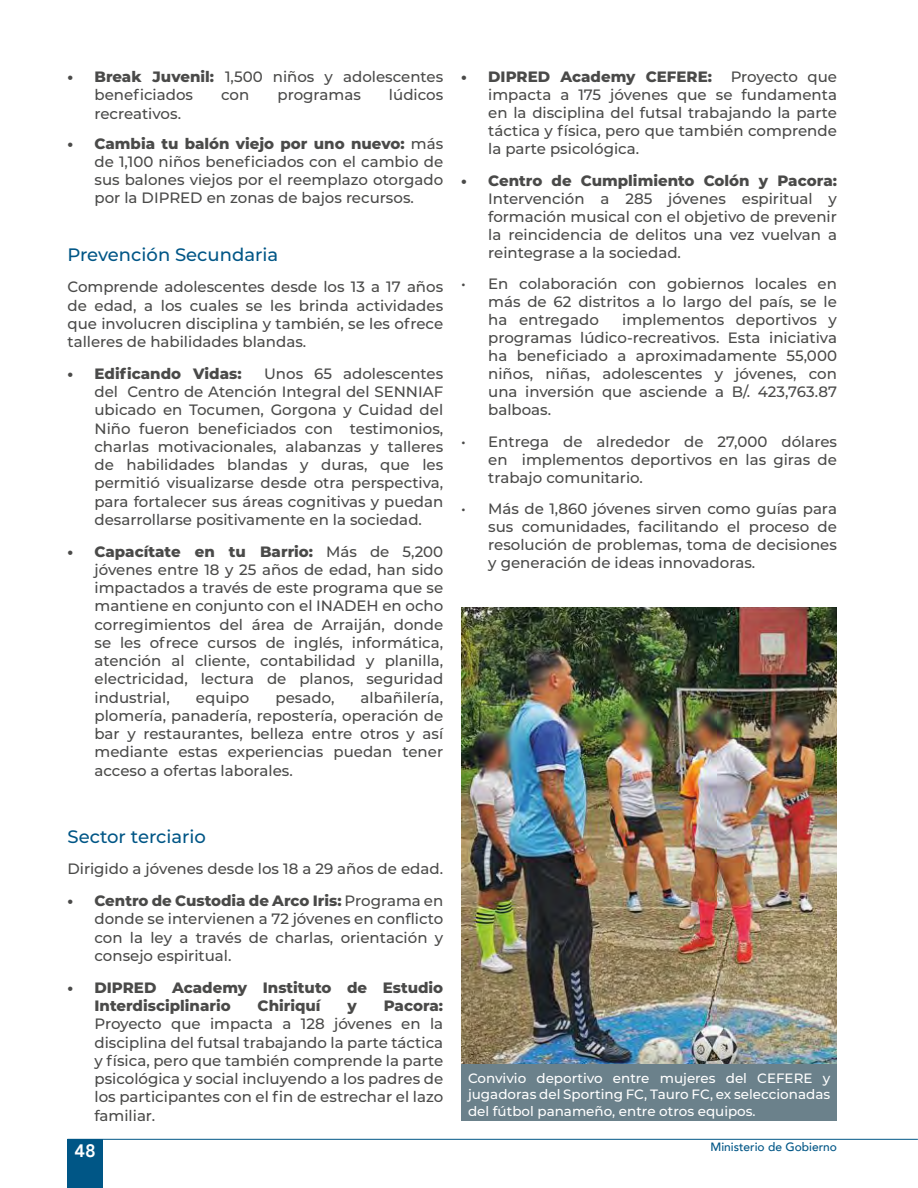
<style>
.page{position:relative;width:918px;height:1188px;background:#fff}
.page>*{position:absolute;margin:0;border:0;box-sizing:border-box;transform-origin:0 0}
.t1{font:500 18px "Montserrat";color:#005686}
.t2{font:800 18px "Avenir";color:#fff}
.t3{font:500 15px/18.3px "Montserrat";color:#4a4a49;text-align:justify}
.t4{font:800 15px/18.3px "Montserrat";color:#4a4a49}
.t5{font:500 13.5px/16.2px "Montserrat";color:#fff;text-align:justify}
.t6{font:500 12px "Avenir";color:#005686}
.s1{font-weight:800}
</style>
<div class="page">
<hr style="left:68px;top:1139px;width:850px;height:1px;background:#005686">
<div style="left:68px;top:1139px;width:35px;height:49px;background:#005686"></div>
<img style="left:461px;top:608px;width:376px;height:457px">
<div style="left:461px;top:1065px;width:376px;height:56px;background:#6b818b"></div>
<p class="t3" style="left:94px;top:67px;width:350px;text-indent:-27px"><span class="s1">• Break Juvenil:</span> 1,500 niños y adolescentes beneficiados</p>
<p class="t3" style="left:221px;top:85px;width:30px">con</p>
<p class="t3" style="left:277px;top:85px;width:85px">programas</p>
<p class="t3" style="left:389px;top:85px;width:56px">lúdicos</p>
<p class="t3" style="left:94px;top:103px;width:88px">recreativos.</p>
<p class="t3" style="left:94px;top:134px;width:350px;text-indent:-27px"><span class="s1">• Cambia tu balón viejo por uno nuevo:</span> más de 1,100 niños beneficiados con el cambio de sus balones viejos por el reemplazo otorgado por la DIPRED en zonas de bajos recursos.</p>
<p class="t1" style="left:68px;top:242px;width:212px">Prevención Secundaria</p>
<p class="t3" style="left:68px;top:277px;width:377px">Comprende adolescentes desde los 13 a 17 años de edad, a los cuales se les brinda actividades que involucren disciplina y también, se les ofrece talleres de habilidades blandas.</p>
<p class="t4" style="left:68px;top:364px;width:176px">• Edificando Vidas:</p>
<p class="t3" style="left:94px;top:364px;width:350px;text-indent:170px">Unos 65 adolescentes del Centro de Atención Integral del SENNIAF ubicado en Tocumen, Gorgona y Cuidad del Niño fueron beneficiados con testimonios, charlas motivacionales, alabanzas y talleres de habilidades blandas y duras, que les permitió visualizarse desde otra perspectiva, para fortalecer sus áreas cognitivas y puedan desarrollarse positivamente en la sociedad.</p>
<p class="t3" style="left:94px;top:542px;width:350px;text-indent:-27px"><span class="s1">• Capacítate en tu Barrio:</span> Más de 5,200 jóvenes entre 18 y 25 años de edad, han sido impactados a través de este programa que se mantiene en conjunto con el INADEH en ocho corregimientos del área de Arraiján, donde se les ofrece cursos de inglés, informática, atención al cliente, contabilidad y planilla, electricidad, lectura de planos, seguridad industrial,</p>
<p class="t3" style="left:94px;top:688px;width:350px;text-indent:266px">albañilería, plomería, panadería, repostería, operación de bar y restaurantes, belleza entre otros y así mediante estas experiencias puedan tener acceso a ofertas laborales.</p>
<p class="t3" style="left:196px;top:688px;width:55px">equipo</p>
<p class="t3" style="left:276px;top:688px;width:60px">pesado,</p>
<p class="t4" style="left:461px;top:67px;width:252px">• DIPRED Academy CEFERE:</p>
<p class="t3" style="left:488px;top:67px;width:350px;text-indent:243px">Proyecto que impacta a 175 jóvenes que se fundamenta en la disciplina del futsal trabajando la parte táctica y física, pero que también comprende la parte psicológica.</p>
<p class="t4" style="left:461px;top:170px;width:377px">• Centro de Cumplimiento Colón y Pacora:</p>
<p class="t3" style="left:488px;top:189px;width:350px">Intervención a 285 jóvenes espiritual y formación musical con el objetivo de prevenir la reincidencia de delitos una vez vuelvan a reintegrase a la sociedad.</p>
<p class="t3" style="left:488px;top:274px;width:350px;text-indent:-27px">• En colaboración con gobiernos locales en más de 62 distritos a lo largo del país, se le ha entregado</p>
<p class="t3" style="left:488px;top:310px;width:350px;text-indent:134px">implementos deportivos y programas lúdico-recreativos. Esta iniciativa ha beneficiado a aproximadamente 55,000 niños, niñas, adolescentes y jóvenes, con una inversión que asciende a B/. 423,763.87 balboas.</p>
<p class="t3" style="left:488px;top:432px;width:350px;text-indent:-27px">• Entrega de alrededor de 27,000 dólares en implementos deportivos en las giras de trabajo comunitario.</p>
<p class="t3" style="left:488px;top:499px;width:350px;text-indent:-27px">• Más de 1,860 jóvenes sirven como guías para sus comunidades, facilitando el proceso de resolución de problemas, toma de decisiones y generación de ideas innovadoras.</p>
<p class="t1" style="left:68px;top:824px;width:140px">Sector terciario</p>
<p class="t3" style="left:68px;top:859px;width:377px">Dirigido a jóvenes desde los 18 a 29 años de edad.</p>
<p class="t3" style="left:94px;top:891px;width:350px;text-indent:-27px"><span class="s1">• Centro de Custodia de Arco Iris:</span> Programa en donde se intervienen a 72 jóvenes en conflicto con la ley a través de charlas, orientación y consejo espiritual.</p>
<p class="t4" style="left:94px;top:977px;width:350px;text-indent:-27px">• DIPRED Academy Instituto de Estudio<br>Interdisciplinario</p>
<p class="t4" style="left:258px;top:996px;width:65px">Chiriquí</p>
<p class="t4" style="left:348px;top:996px;width:11px">y</p>
<p class="t4" style="left:384px;top:996px;width:61px">Pacora:</p>
<p class="t3" style="left:94px;top:1014px;width:350px">Proyecto que impacta a 128 jóvenes en la disciplina del futsal trabajando la parte táctica y física, pero que también comprende la parte psicológica y social incluyendo a los padres de los participantes con el fin de estrechar el lazo familiar.</p>
<p class="t2" style="left:74px;top:1137px;width:23px">48</p>
<p class="t5" style="left:468px;top:1070px;width:364px">Convivio deportivo entre mujeres del CEFERE y jugadoras del Sporting FC, Tauro FC, ex seleccionadas del fútbol panameño, entre otros equipos.</p>
<p class="t6" style="left:711px;top:1137px;width:128px">Ministerio de Gobierno</p>
</div>
